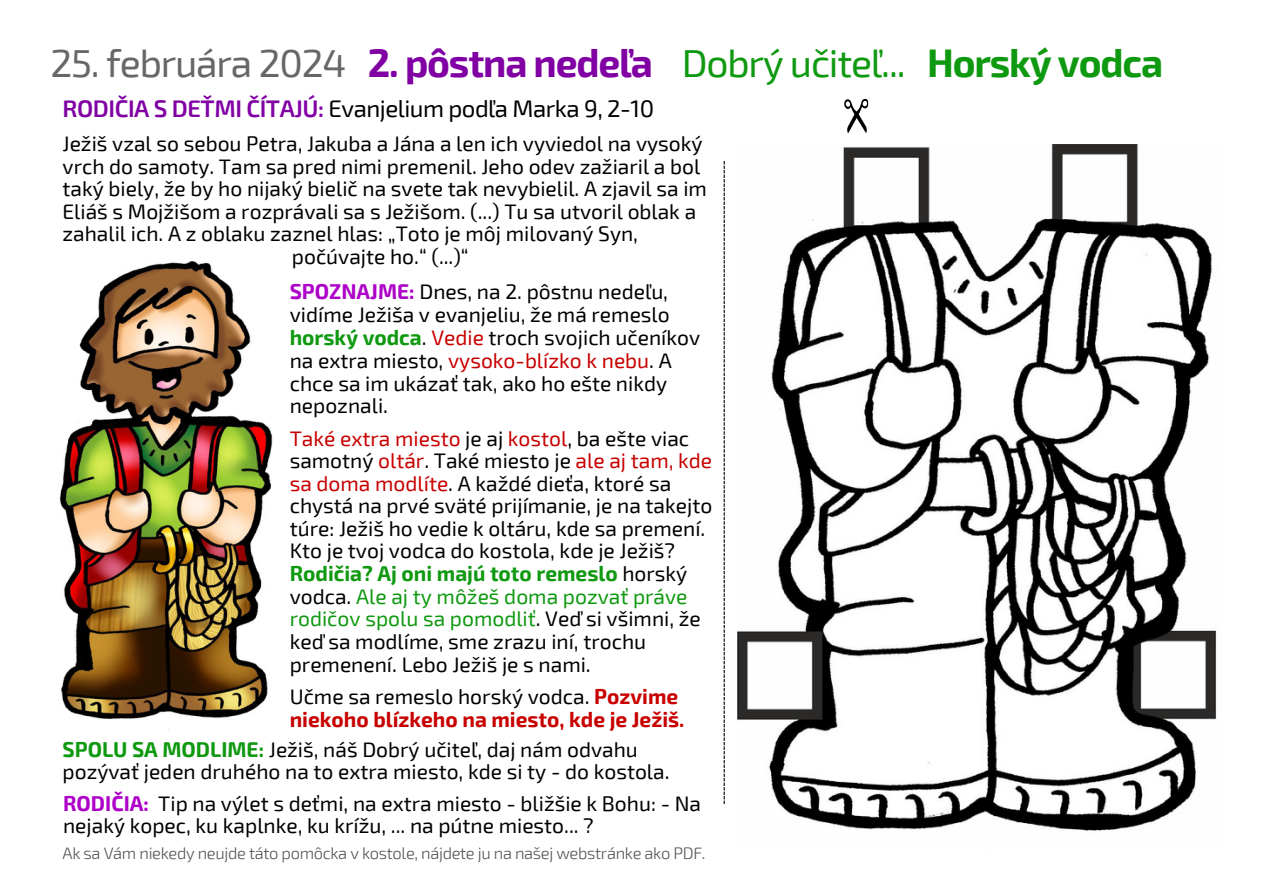
<style>
.page{position:relative;width:1263px;height:894px;background:#fff}
.page>*{position:absolute;margin:0;border:0;box-sizing:border-box;transform-origin:0 0}
.t1{font:39px "Exo 2";letter-spacing:-.03em;color:#676767}
.t2{font:24px "Exo 2";letter-spacing:-.02em;color:#000}
.t3{font:21px/22.5px "Exo 2";color:#000}
.t4{font:700 21px/23.2px "Exo 2";color:#c80000}
.t5{font:300 16.5px "Exo 2";letter-spacing:-.02em;color:#545454}
.s1{font-weight:700;color:#8000a4}
.s2{color:#0f9910}
.s3{font-weight:700;color:#0f9910}
.s4{font-weight:600;color:#8000a4}
.s5{font-weight:700;color:#ad00c8}
.s6{color:#c80000}
.s7{font-weight:400;color:#000}
</style>
<div class="page">
<svg style="left:844px;top:98px;width:25px;height:35px"></svg>
<svg style="left:724px;top:161px;width:1px;height:642px"></svg>
<img style="left:737px;top:145px;width:480px;height:686px">
<img style="left:59px;top:262px;width:214px;height:468px">
<h3 class="t1" style="left:51px;top:38px;width:1114px">25. februára 2024 <span class="s1">2. pôstna nedeľa</span> <span class="s2">Dobrý učiteľ...</span> <span class="s3">Horský vodca</span></h3>
<h3 class="t2" style="left:63px;top:93px;width:593px"><span class="s4">RODIČIA S DEŤMI ČÍTAJÚ:</span> Evanjelium podľa Marka 9, 2-10</h3>
<p class="t3" style="left:63px;top:131px;width:642px">Ježiš vzal so sebou Petra, Jakuba a Jána a len ich vyviedol na vysoký</p>
<p class="t3" style="left:63px;top:154px;width:639px">vrch do samoty. Tam sa pred nimi premenil. Jeho odev zažiaril a bol</p>
<p class="t3" style="left:63px;top:176px;width:646px">taký biely, že by ho nijaký bielič na svete tak nevybielil. A zjavil sa im</p>
<p class="t3" style="left:63px;top:199px;width:635px">Eliáš s Mojžišom a rozprávali sa s Ježišom. (...) Tu sa utvoril oblak a</p>
<p class="t3" style="left:63px;top:221px;width:577px">zahalil ich. A z oblaku zaznel hlas: „Toto je môj milovaný Syn,</p>
<p class="t3" style="left:292px;top:244px;width:178px">počúvajte ho.“ (...)“</p>
<h3 class="t3" style="left:290px;top:279px;width:412px"><span class="s5">SPOZNAJME:</span> Dnes, na 2. pôstnu nedeľu, vidíme Ježiša v evanjeliu, že má remeslo <span class="s3">horský vodca</span>. <span class="s6">Vedie</span> troch svojich učeníkov na extra miesto, <span class="s6">vysoko-blízko k nebu</span>. A chce sa im ukázať tak, ako ho ešte nikdy nepoznali.</h3>
<h3 class="t3" style="left:290px;top:426px;width:424px"><span class="s6">Také extra miesto</span> je aj <span class="s6">kostol</span>, ba ešte viac samotný <span class="s6">oltár</span>. Také miesto je <span class="s6">ale aj tam, kde sa doma modlíte</span>. A každé dieťa, ktoré sa chystá na prvé sväté prijímanie, je na takejto túre: Ježiš ho vedie k oltáru, kde sa premení.<br>Kto je tvoj vodca do kostola, kde je Ježiš?<br><span class="s3">Rodičia? Aj oni majú toto remeslo</span> horský vodca. <span class="s2">Ale aj ty môžeš doma pozvať práve rodičov spolu sa pomodliť</span>. Veď si všimni, že keď sa modlíme, sme zrazu iní, trochu premenení. Lebo Ježiš je s nami.</h3>
<h3 class="t4" style="left:290px;top:683px;width:396px"><span class="s7">Učme sa remeslo horský vodca.</span> Pozvime niekoho blízkeho na miesto, kde je Ježiš.</h3>
<p class="t3" style="left:63px;top:736px;width:608px"><span class="s3">SPOLU SA MODLIME:</span> Ježiš, náš Dobrý učiteľ, daj nám odvahu pozývať jeden druhého na to extra miesto, kde si ty - do kostola.</p>
<p class="t3" style="left:63px;top:790px;width:639px"><span class="s5">RODIČIA:</span> Tip na výlet s deťmi, na extra miesto - bližšie k Bohu: - Na nejaký kopec, ku kaplnke, ku krížu, ... na pútne miesto... ?</p>
<h3 class="t5" style="left:63px;top:842px;width:644px">Ak sa Vám niekedy neujde táto pomôcka v kostole, nájdete ju na našej webstránke ako PDF.</h3>
</div>
